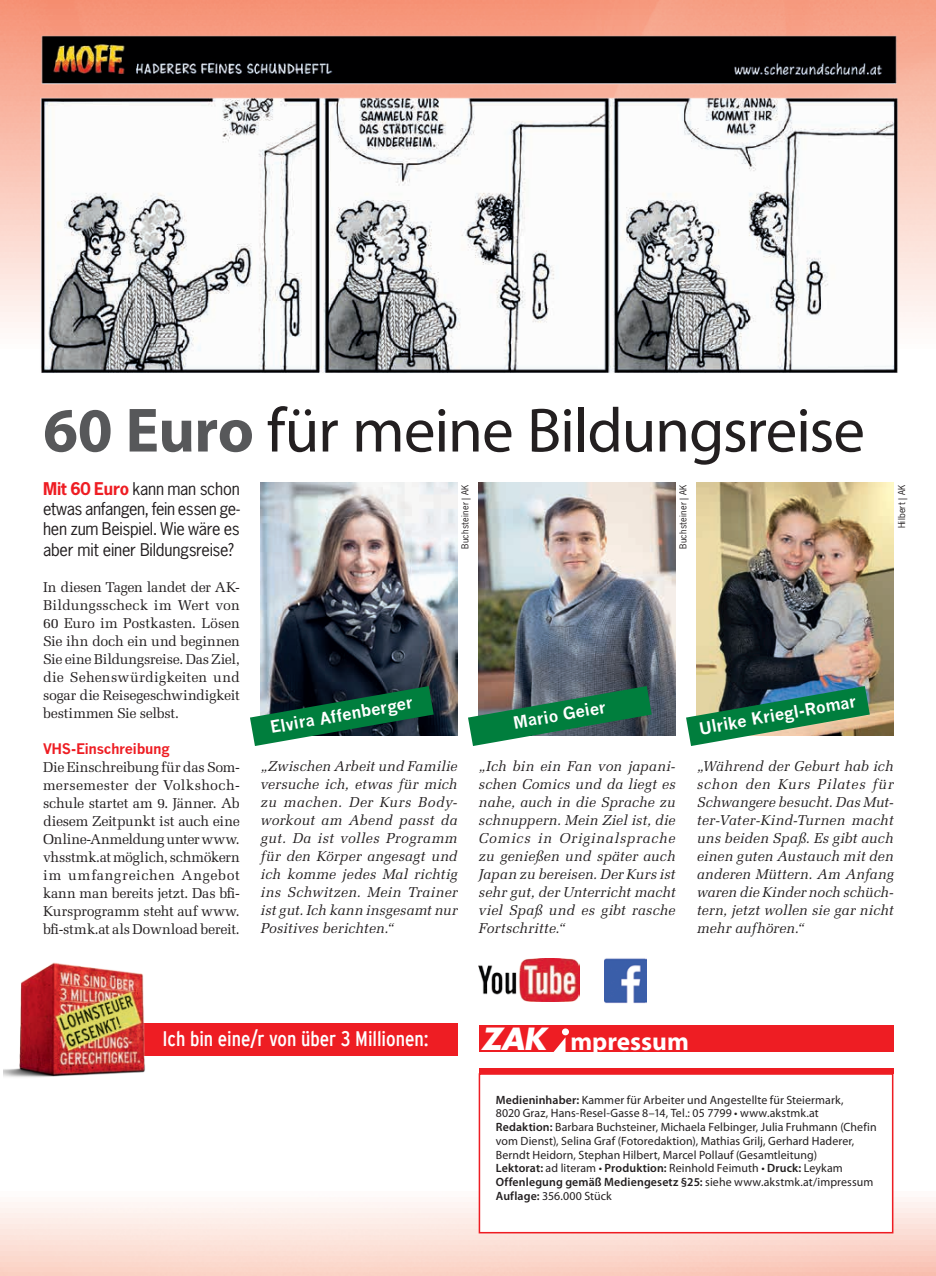
<style>
.page{position:relative;width:936px;height:1276px;background:#fff}
.page>*{position:absolute;margin:0;border:0;box-sizing:border-box;transform-origin:0 0}
.t1{font:63px "Myriad Pro";letter-spacing:-.02em;color:#231f20}
.t2{font:700 25.35px "Myriad Pro";color:#fff}
.t3{font:condensed 21px "Interstate";letter-spacing:-.005em;color:#fff}
.t4{font:16.5px/20.2px "News Gothic Std";letter-spacing:-.015em;color:#231f20;text-align:justify}
.t5{font:700 16.5px "News Gothic";color:#fff}
.t6{font:italic 14.25px/18px "Melior";letter-spacing:.005em;color:#231f20;text-align:justify}
.t7{font:14.25px/18px "Melior";letter-spacing:-.015em;color:#231f20;text-align:justify}
.t8{font:700 14.25px "News Gothic";letter-spacing:-.03em;color:#ee1d23}
.t9{font:12px/13.6px "Myriad Pro";letter-spacing:.01em;color:#231f20}
.t10{font:9px "News Gothic Std";letter-spacing:.03em;color:#231f20}
.s1{font-weight:700;color:#57585a}
.s2{font-weight:700;color:#ee1d23}
.s3{font-family:"Futura";font-style:italic;font-size:29.7px}
.s4{font-weight:600}
</style>
<div class="page">
<img style="left:0;top:0;width:935px;height:1276px">
<div style="left:478px;top:1024px;width:415px;height:49px;background:#ee1d23"></div>
<div style="left:478px;top:1052px;width:415px;height:15px;background:#fff"></div>
<div style="left:562px;top:1028px;width:7px;height:7px;background:#fff;border-radius:50%"></div>
<svg style="left:553px;top:1038px;width:12px;height:14px"></svg>
<div style="left:478px;top:1073px;width:415px;height:160px;background:#fff;border:2px solid #ee1d23"></div>
<div style="left:43px;top:1023px;width:414px;height:32px;background:#ee1d23"></div>
<img style="left:28px;top:22px;width:883px;height:357px">
<img style="left:3px;top:958px;width:152px;height:127px">
<img style="left:604px;top:957px;width:42px;height:46px">
<img style="left:478px;top:958px;width:102px;height:43px">
<img style="left:260px;top:482px;width:197px;height:253px">
<img style="left:478px;top:482px;width:197px;height:253px">
<img style="left:696px;top:482px;width:197px;height:253px">
<svg style="left:250px;top:686px;width:183px;height:60px"></svg>
<svg style="left:468px;top:686px;width:183px;height:60px"></svg>
<svg style="left:686px;top:686px;width:183px;height:60px"></svg>
<h1 class="t1" style="left:43px;top:391px;width:823px"><span class="s1">60 Euro</span> für meine Bildungsreise</h1>
<p class="t4" style="left:43px;top:478px;width:198px"><span class="s2">Mit 60 Euro</span> kann man schon etwas anfangen, fein essen ge&shy;hen zum Beispiel. Wie wäre es aber mit einer Bildungsreise?</p>
<p class="t7" style="left:43px;top:577px;width:198px">In diesen Tagen landet der AK-Bildungsscheck im Wert von 60 Euro im Postkasten. Lösen Sie ihn doch ein und beginnen Sie eine Bildungsreise. Das Ziel, die Sehenswürdigkeiten und sogar die Reisegeschwindigkeit bestimmen Sie selbst.</p>
<p class="t8" style="left:43px;top:740px;width:128px">VHS-Einschreibung</p>
<p class="t7" style="left:43px;top:757px;width:198px">Die Einschreibung für das Som&shy;mersemester der Volkshoch&shy;schule startet am 9. Jänner. Ab diesem Zeitpunkt ist auch eine Online-Anmeldung unter www. vhsstmk.at möglich, schmökern im umfangreichen Angebot kann man bereits jetzt. Das bfi-Kursprogramm steht auf www. bfi-stmk.at als Download bereit.</p>
<p class="t6" style="left:260px;top:757px;width:198px">„Zwischen Arbeit und Familie versuche ich, etwas für mich zu machen. Der Kurs Body&shy;workout am Abend passt da gut. Da ist volles Programm für den Körper angesagt und ich komme jedes Mal richtig ins Schwitzen. Mein Trainer ist gut. Ich kann insgesamt nur Positives berichten.“</p>
<p class="t6" style="left:478px;top:757px;width:198px">„Ich bin ein Fan von japani&shy;schen Comics und da liegt es nahe, auch in die Sprache zu schnuppern. Mein Ziel ist, die Comics in Originalsprache zu genießen und später auch Japan zu bereisen. Der Kurs ist sehr gut, der Unterricht macht viel Spaß und es gibt rasche Fortschritte.“</p>
<p class="t6" style="left:696px;top:757px;width:198px">„Während der Geburt hab ich schon den Kurs Pilates für Schwangere besucht. Das Mut&shy;ter-Vater-Kind-Turnen macht uns beiden Spaß. Es gibt auch einen guten Austauch mit den anderen Müttern. Am Anfang waren die Kinder noch schüch&shy;tern, jetzt wollen sie gar nicht mehr aufhören.“</p>
<p class="t10" style="left:459px;top:549px;width:66px;rotate:-90deg">Buchsteiner | AK</p>
<p class="t10" style="left:677px;top:549px;width:66px;rotate:-90deg">Buchsteiner | AK</p>
<p class="t10" style="left:895px;top:528px;width:46px;rotate:-90deg">Hilbert | AK</p>
<p class="t5" style="left:269px;top:717px;width:146px;rotate:-10deg">Elvira Affenberger</p>
<p class="t5" style="left:511px;top:713px;width:95px;rotate:-10deg">Mario Geier</p>
<p class="t5" style="left:697px;top:718px;width:161px;rotate:-10deg">Ulrike Kriegl-Romar</p>
<h3 class="t3" style="left:162px;top:1026px;width:267px">Ich bin eine/r von über 3 Millionen:</h3>
<h2 class="t2" style="left:481px;top:1024px;width:209px"><span class="s3">ZAK</span> mpressum</h2>
<p class="t9" style="left:496px;top:1092px;width:382px"><span class="s4">Medieninhaber:</span> Kammer für Arbeiter und Angestellte für Steiermark,<br>8020 Graz, Hans-Resel-Gasse 8–14, Tel.: 05 7799 • www.akstmk.at <span class="s4">Redaktion:</span> Barbara Buchsteiner, Michaela Felbinger, Julia Fruhmann (Chefin vom Dienst), Selina Graf (Fotoredaktion), Mathias Grilj, Gerhard Haderer, Berndt Heidorn, Stephan Hilbert, Marcel Pollauf (Gesamtleitung)<br><span class="s4">Lektorat:</span> ad literam • <span class="s4">Produktion:</span> Reinhold Feimuth • <span class="s4">Druck:</span> Leykam <span class="s4">Offenlegung gemäß Mediengesetz §25:</span> siehe www.akstmk.at/impressum <span class="s4">Auflage:</span> 356.000 Stück</p>
</div>
